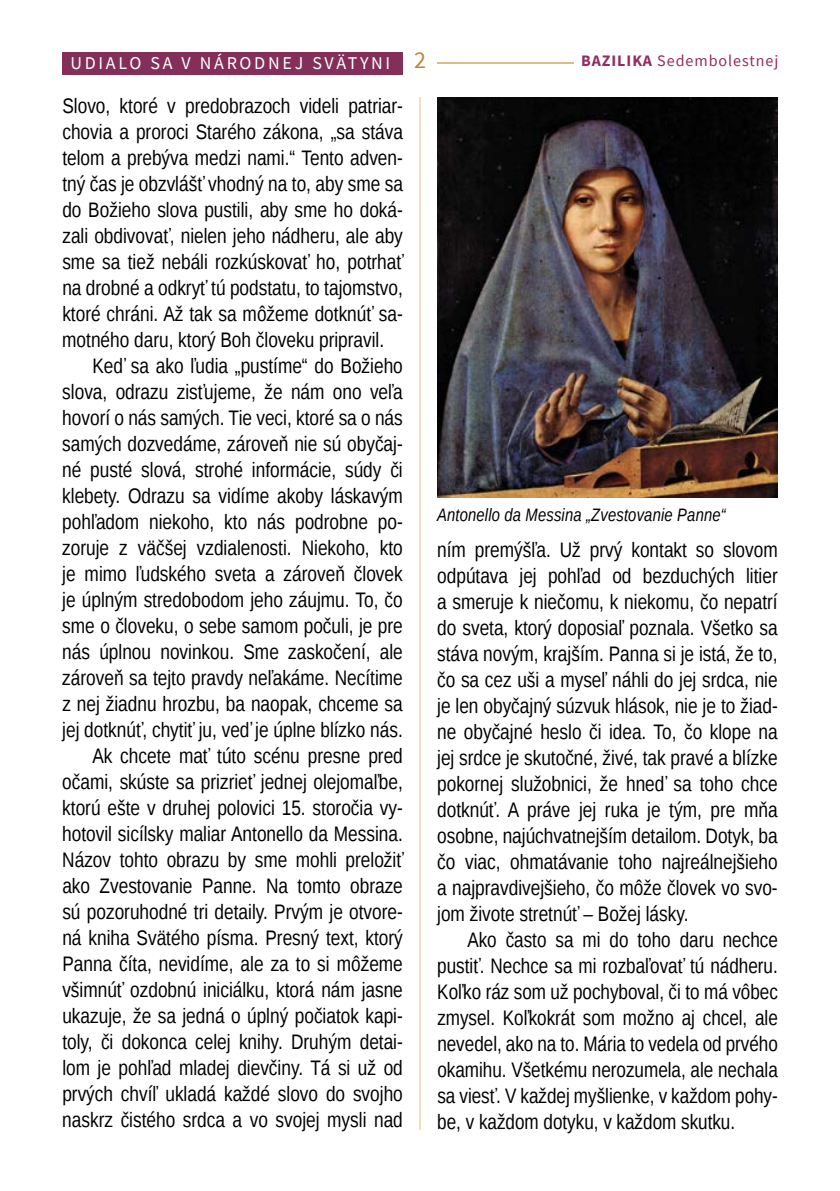
<style>
.page{position:relative;width:840px;height:1191px;background:#fff}
.page>*{position:absolute;margin:0;border:0;box-sizing:border-box;transform-origin:0 0}
.t1{font:21px/26px "Liberation Sans Narrow";color:#000;text-align:justify}
.t2{font:italic 18px "Liberation Sans Narrow";letter-spacing:.01em;color:#000}
.t3{font:18px "Source Sans Pro";letter-spacing:.15em;color:#fff}
.t4{font:16px "Source Sans Pro";letter-spacing:.06em;color:#942c61}
.s1{font-size:24px;color:#bb8732}
.s2{font-weight:700}
</style>
<div class="page">
<hr style="left:62px;top:62px;width:341px;height:2px;background:#d4ad68">
<hr style="left:437px;top:62px;width:136px;height:2px;background:#d4ad68">
<hr style="left:419px;top:97px;width:1px;height:1032px;background:#eee1be">
<div style="left:62px;top:52px;width:340px;height:23px;background:#842f59"></div>
<img style="left:437px;top:97px;width:340px;height:400px">
<p class="t3" style="left:70px;top:52px;width:357px">UDIALO SA V NÁRODNEJ SVÄTYNI <span class="s1">2</span></p>
<p class="t4" style="left:580px;top:51px;width:199px"><span class="s2">BAZILIKA</span> Sedembolestnej</p>
<p class="t1" style="left:62px;top:94px;width:342px">Slovo, ktoré v predobrazoch videli patriar-</p>
<p class="t1" style="left:62px;top:120px;width:342px">chovia a proroci Starého zákona, „sa stáva</p>
<p class="t1" style="left:62px;top:146px;width:342px">telom a prebýva medzi nami.“ Tento adven-</p>
<p class="t1" style="left:62px;top:172px;width:342px">tný čas je obzvlášť vhodný na to, aby sme sa</p>
<p class="t1" style="left:62px;top:198px;width:342px">do Božieho slova pustili, aby sme ho doká-</p>
<p class="t1" style="left:62px;top:224px;width:342px">zali obdivovať, nielen jeho nádheru, ale aby</p>
<p class="t1" style="left:62px;top:250px;width:342px">sme sa tiež nebáli rozkúskovať ho, potrhať</p>
<p class="t1" style="left:62px;top:276px;width:342px">na drobné a odkryť tú podstatu, to tajomstvo,</p>
<p class="t1" style="left:62px;top:302px;width:342px">ktoré chráni. Až tak sa môžeme dotknúť sa-</p>
<p class="t1" style="left:62px;top:328px;width:323px">motného daru, ktorý Boh človeku pripravil.</p>
<p class="t1" style="left:92px;top:354px;width:312px">Keď sa ako ľudia „pustíme“ do Božieho</p>
<p class="t1" style="left:62px;top:380px;width:342px">slova, odrazu zisťujeme, že nám ono veľa</p>
<p class="t1" style="left:62px;top:406px;width:342px">hovorí o nás samých. Tie veci, ktoré sa o nás</p>
<p class="t1" style="left:62px;top:432px;width:342px">samých dozvedáme, zároveň nie sú obyčaj-</p>
<p class="t1" style="left:62px;top:458px;width:342px">né pusté slová, strohé informácie, súdy či</p>
<p class="t1" style="left:62px;top:484px;width:342px">klebety. Odrazu sa vidíme akoby láskavým</p>
<p class="t1" style="left:62px;top:510px;width:342px">pohľadom niekoho, kto nás podrobne po-</p>
<p class="t1" style="left:62px;top:536px;width:342px">zoruje z väčšej vzdialenosti. Niekoho, kto</p>
<p class="t1" style="left:62px;top:562px;width:342px">je mimo ľudského sveta a zároveň človek</p>
<p class="t1" style="left:62px;top:588px;width:342px">je úplným stredobodom jeho záujmu. To, čo</p>
<p class="t1" style="left:62px;top:614px;width:342px">sme o človeku, o sebe samom počuli, je pre</p>
<p class="t1" style="left:62px;top:640px;width:342px">nás úplnou novinkou. Sme zaskočení, ale</p>
<p class="t1" style="left:62px;top:666px;width:342px">zároveň sa tejto pravdy neľakáme. Necítime</p>
<p class="t1" style="left:62px;top:692px;width:342px">z nej žiadnu hrozbu, ba naopak, chceme sa</p>
<p class="t1" style="left:62px;top:718px;width:342px">jej dotknúť, chytiť ju, veď je úplne blízko nás.</p>
<p class="t1" style="left:92px;top:744px;width:312px">Ak chcete mať túto scénu presne pred</p>
<p class="t1" style="left:62px;top:770px;width:342px">očami, skúste sa prizrieť jednej olejomaľbe,</p>
<p class="t1" style="left:62px;top:796px;width:342px">ktorú ešte v druhej polovici 15. storočia vy-</p>
<p class="t1" style="left:62px;top:822px;width:342px">hotovil sicílsky maliar Antonello da Messina.</p>
<p class="t1" style="left:62px;top:848px;width:342px">Názov tohto obrazu by sme mohli preložiť</p>
<p class="t1" style="left:62px;top:874px;width:342px">ako Zvestovanie Panne. Na tomto obraze</p>
<p class="t1" style="left:62px;top:900px;width:342px">sú pozoruhodné tri detaily. Prvým je otvore-</p>
<p class="t1" style="left:62px;top:926px;width:342px">ná kniha Svätého písma. Presný text, ktorý</p>
<p class="t1" style="left:62px;top:952px;width:342px">Panna číta, nevidíme, ale za to si môžeme</p>
<p class="t1" style="left:62px;top:978px;width:342px">všimnúť ozdobnú iniciálku, ktorá nám jasne</p>
<p class="t1" style="left:62px;top:1004px;width:342px">ukazuje, že sa jedná o úplný počiatok kapi-</p>
<p class="t1" style="left:62px;top:1030px;width:342px">toly, či dokonca celej knihy. Druhým detai-</p>
<p class="t1" style="left:62px;top:1056px;width:342px">lom je pohľad mladej dievčiny. Tá si už od</p>
<p class="t1" style="left:62px;top:1082px;width:342px">prvých chvíľ ukladá každé slovo do svojho</p>
<p class="t1" style="left:62px;top:1108px;width:342px">naskrz čistého srdca a vo svojej mysli nad</p>
<p class="t2" style="left:437px;top:502px;width:290px">Antonello da Messina „Zvestovanie Panne“</p>
<p class="t1" style="left:437px;top:537px;width:342px">ním premýšľa. Už prvý kontakt so slovom odpútava jej pohľad od bezduchých litier a smeruje k niečomu, k niekomu, čo nepatrí do sveta, ktorý doposiaľ poznala. Všetko sa stáva novým, krajším. Panna si je istá, že to, čo sa cez uši a myseľ náhli do jej srdca, nie je len obyčajný súzvuk hlások, nie je to žiad&shy;ne obyčajné heslo či idea. To, čo klope na jej srdce je skutočné, živé, tak pravé a blízke pokornej služobnici, že hneď sa toho chce dotknúť. A práve jej ruka je tým, pre mňa osobne, najúchvatnejším detailom. Dotyk, ba čo viac, ohmatávanie toho najreálnejšieho a najpravdivejšieho, čo môže človek vo svo&shy;jom živote stretnúť – Božej lásky.</p>
<p class="t1" style="left:437px;top:927px;width:342px;text-indent:30px">Ako často sa mi do toho daru nechce pustiť. Nechce sa mi rozbaľovať tú nádheru.<br>Koľko ráz som už pochyboval, či to má vôbec zmysel. Koľkokrát som možno aj chcel, ale nevedel, ako na to. Mária to vedela od prvého okamihu. Všetkému nerozumela, ale nechala sa viesť. V každej myšlienke, v každom pohy&shy;be, v každom dotyku, v každom skutku.</p>
</div>
